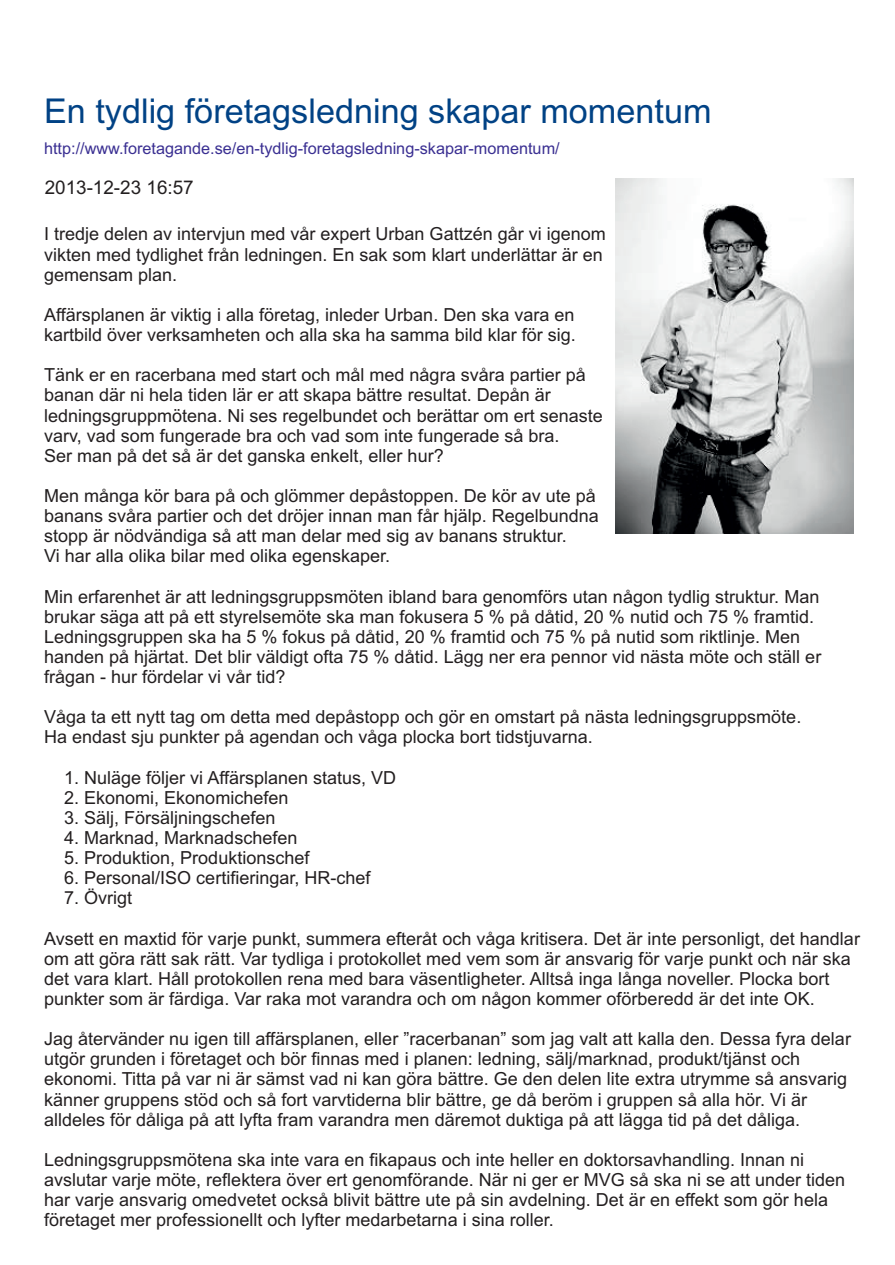
<style>
.page{position:relative;width:895px;height:1265px;background:#fff}
.page>*{position:absolute;margin:0;border:0;box-sizing:border-box;transform-origin:0 0}
.t1{font:34.2px "Arial";color:#014285}
.t2{font:18.9px "Arial";color:#231f20}
.t3{font:18px/20.1px "Arial";color:#231f20}
.t4{font:16.2px "Arial";color:#3a2f92}
</style>
<div class="page">
<img style="left:615px;top:178px;width:237px;height:356px">
<h1 class="t1" style="left:44px;top:98px;width:668px">En tydlig företagsledning skapar momentum</h1>
<p class="t4" style="left:44px;top:142px;width:517px">http://www.foretagande.se/en-tydlig-foretagsledning-skapar-momentum/</p>
<p class="t2" style="left:45px;top:180px;width:150px">2013-12-23 16:57</p>
<p class="t3" style="left:44px;top:226px;width:563px">I tredje delen av intervjun med vår expert Urban Gattzén går vi igenom vikten med tydlighet från ledningen. En sak som klart underlättar är en gemensam plan.</p>
<p class="t3" style="left:44px;top:306px;width:533px">Affärsplanen är viktig i alla företag, inleder Urban. Den ska vara en kartbild över verksamheten och alla ska ha samma bild klar för sig.</p>
<p class="t3" style="left:44px;top:366px;width:560px">Tänk er en racerbana med start och mål med några svåra partier på banan där ni hela tiden lär er att skapa bättre resultat. Depån är ledningsgruppmötena. Ni ses regelbundet och berättar om ert senaste varv, vad som fungerade bra och vad som inte fungerade så bra.<br>Ser man på det så är det ganska enkelt, eller hur?</p>
<p class="t3" style="left:44px;top:487px;width:556px">Men många kör bara på och glömmer depåstoppen. De kör av ute på banans svåra partier och det dröjer innan man får hjälp. Regelbundna stopp är nödvändiga så att man delar med sig av banans struktur.<br>Vi har alla olika bilar med olika egenskaper.</p>
<p class="t3" style="left:44px;top:588px;width:778px">Min erfarenhet är att ledningsgruppsmöten ibland bara genomförs utan någon tydlig struktur. Man brukar säga att på ett styrelsemöte ska man fokusera 5 % på dåtid, 20 % nutid och 75 % framtid.<br>Ledningsgruppen ska ha 5 % fokus på dåtid, 20 % framtid och 75 % på nutid som riktlinje. Men handen på hjärtat. Det blir väldigt ofta 75 % dåtid. Lägg ner era pennor vid nästa möte och ställ er frågan - hur fördelar vi vår tid?</p>
<p class="t3" style="left:44px;top:708px;width:758px">Våga ta ett nytt tag om detta med depåstopp och gör en omstart på nästa ledningsgruppsmöte.<br>Ha endast sju punkter på agendan och våga plocka bort tidstjuvarna.</p>
<p class="t3" style="left:64px;top:769px;width:333px">1. Nuläge följer vi Affärsplanen status, VD</p>
<p class="t3" style="left:64px;top:789px;width:226px">2. Ekonomi, Ekonomichefen</p>
<p class="t3" style="left:64px;top:809px;width:213px">3. Sälj, Försäljningschefen</p>
<p class="t3" style="left:64px;top:829px;width:235px">4. Marknad, Marknadschefen</p>
<p class="t3" style="left:64px;top:849px;width:247px">5. Produktion, Produktionschef</p>
<p class="t3" style="left:64px;top:869px;width:308px">6. Personal/ISO certifieringar, HR-chef</p>
<p class="t3" style="left:64px;top:889px;width:70px">7. Övrigt</p>
<p class="t3" style="left:44px;top:929px;width:817px">Avsett en maxtid för varje punkt, summera efteråt och våga kritisera. Det är inte personligt, det handlar om att göra rätt sak rätt. Var tydliga i protokollet med vem som är ansvarig för varje punkt och när ska det vara klart. Håll protokollen rena med bara väsentligheter. Alltså inga långa noveller. Plocka bort punkter som är färdiga. Var raka mot varandra och om någon kommer oförberedd är det inte OK.</p>
<p class="t3" style="left:44px;top:1030px;width:808px">Jag återvänder nu igen till affärsplanen, eller ”racerbanan” som jag valt att kalla den. Dessa fyra delar utgör grunden i företaget och bör finnas med i planen: ledning, sälj/marknad, produkt/tjänst och ekonomi. Titta på var ni är sämst vad ni kan göra bättre. Ge den delen lite extra utrymme så ansvarig känner gruppens stöd och så fort varvtiderna blir bättre, ge då beröm i gruppen så alla hör. Vi är alldeles för dåliga på att lyfta fram varandra men däremot duktiga på att lägga tid på det dåliga.</p>
<p class="t3" style="left:44px;top:1151px;width:802px">Ledningsgruppsmötena ska inte vara en fikapaus och inte heller en doktorsavhandling. Innan ni avslutar varje möte, reflektera över ert genomförande. När ni ger er MVG så ska ni se att under tiden har varje ansvarig omedvetet också blivit bättre ute på sin avdelning. Det är en effekt som gör hela företaget mer professionellt och lyfter medarbetarna i sina roller.</p>
</div>
